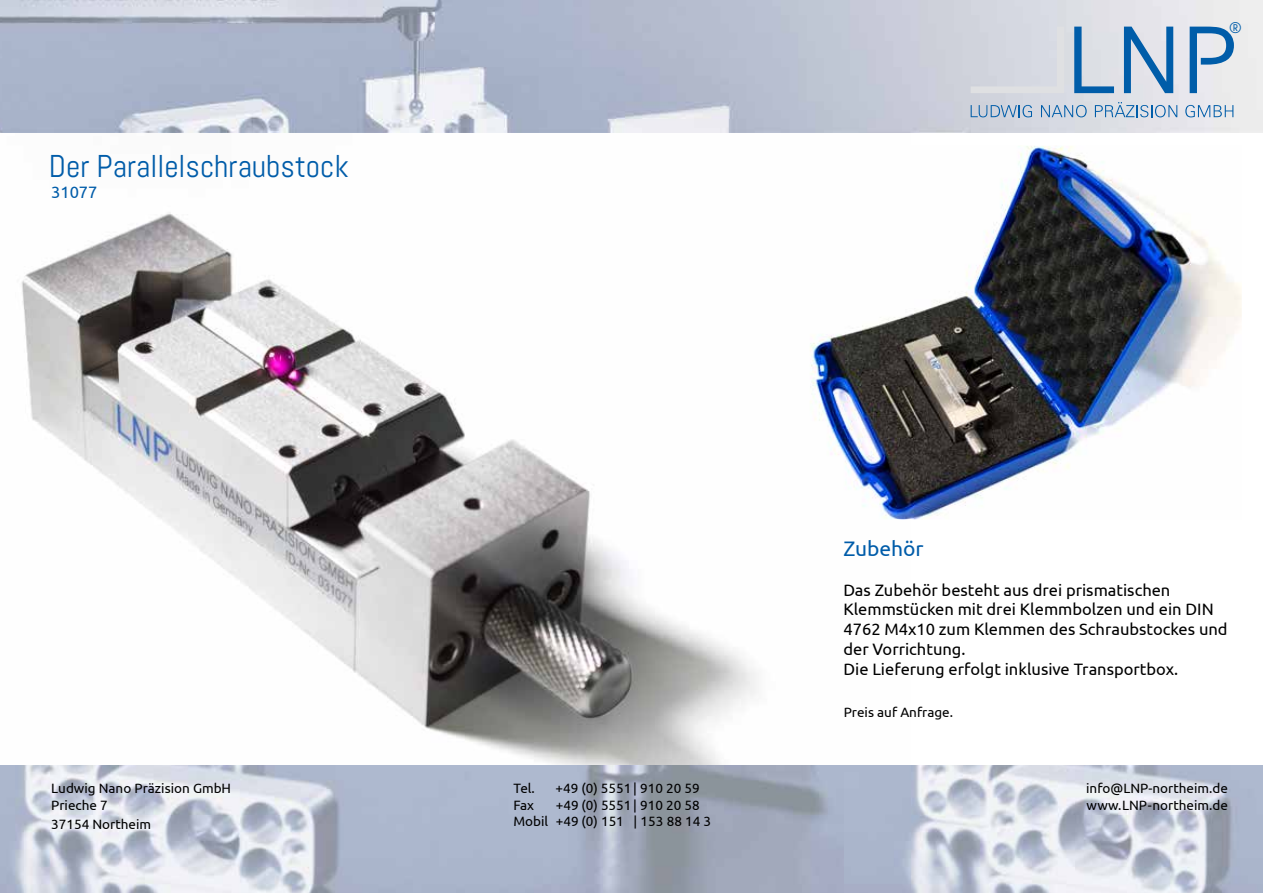
<style>
.page{position:relative;width:1263px;height:893px;background:#fff}
.page>*{position:absolute;margin:0;border:0;box-sizing:border-box;transform-origin:0 0}
.t1{font:31.5px "Abel";color:#005ca9}
.t2{font:21px "Ubuntu";color:#005ca9}
.t3{font:16.5px/19.8px "Ubuntu";color:#000}
.t4{font:16.5px "Ubuntu";color:#005ca9}
.t5{font:15.45px "Abel";color:#005da9}
.t6{font:13.5px/16.2px "Ubuntu";color:#000}
</style>
<div class="page">
<img style="left:0;top:132px;width:910px;height:633px">
<img style="left:0;top:0;width:1263px;height:132px">
<img style="left:0;top:765px;width:1263px;height:128px">
<svg style="left:1074px;top:27px;width:40px;height:66px;background:#a2bdd5"></svg>
<svg style="left:1124px;top:27px;width:49px;height:66px;background:#83aacd"></svg>
<svg style="left:1190px;top:27px;width:44px;height:66px;background:#98b8d5"></svg>
<svg style="left:971px;top:105px;width:61px;height:12px"></svg>
<svg style="left:1041px;top:105px;width:46px;height:12px"></svg>
<svg style="left:1095px;top:102px;width:82px;height:15px"></svg>
<svg style="left:1185px;top:105px;width:48px;height:12px"></svg>
<svg style="left:971px;top:27px;width:93px;height:66px;background:#d5d8e0"></svg>
<img style="left:743px;top:146px;width:499px;height:373px">
<h1 class="t1" style="left:49px;top:146px;width:301px">Der Parallelschraubstock</h1>
<p class="t4" style="left:51px;top:182px;width:48px">31077</p>
<p class="t6" style="left:51px;top:780px;width:181px">Ludwig Nano Präzision GmbH<br>Prieche 7</p>
<p class="t6" style="left:51px;top:816px;width:101px">37154 Northeim</p>
<p class="t5" style="left:1229px;top:17px;width:14px">®</p>
<p class="t6" style="left:513px;top:780px;width:23px">Tel.</p>
<p class="t6" style="left:555px;top:780px;width:146px">+49 (0) 5551 | 910 20 59</p>
<p class="t6" style="left:513px;top:796px;width:22px">Fax</p>
<p class="t6" style="left:513px;top:796px;width:199px;text-indent:42px">+49 (0) 5551 | 910 20 58<br>Mobil +49 (0) 151 | 153 88 14 3</p>
<p class="t2" style="left:843px;top:536px;width:82px">Zubehör</p>
<p class="t3" style="left:843px;top:579px;width:386px">Das Zubehör besteht aus drei prismatischen Klemmstücken mit drei Klemmbolzen und ein DIN 4762 M4x10 zum Klemmen des Schraubstockes und der Vorrichtung.<br>Die Lieferung erfolgt inklusive Transportbox.</p>
<p class="t6" style="left:844px;top:704px;width:111px">Preis auf Anfrage.</p>
<p class="t6" style="left:1086px;top:780px;width:143px">info@LNP-northeim.de www.LNP-northeim.de</p>
</div>
